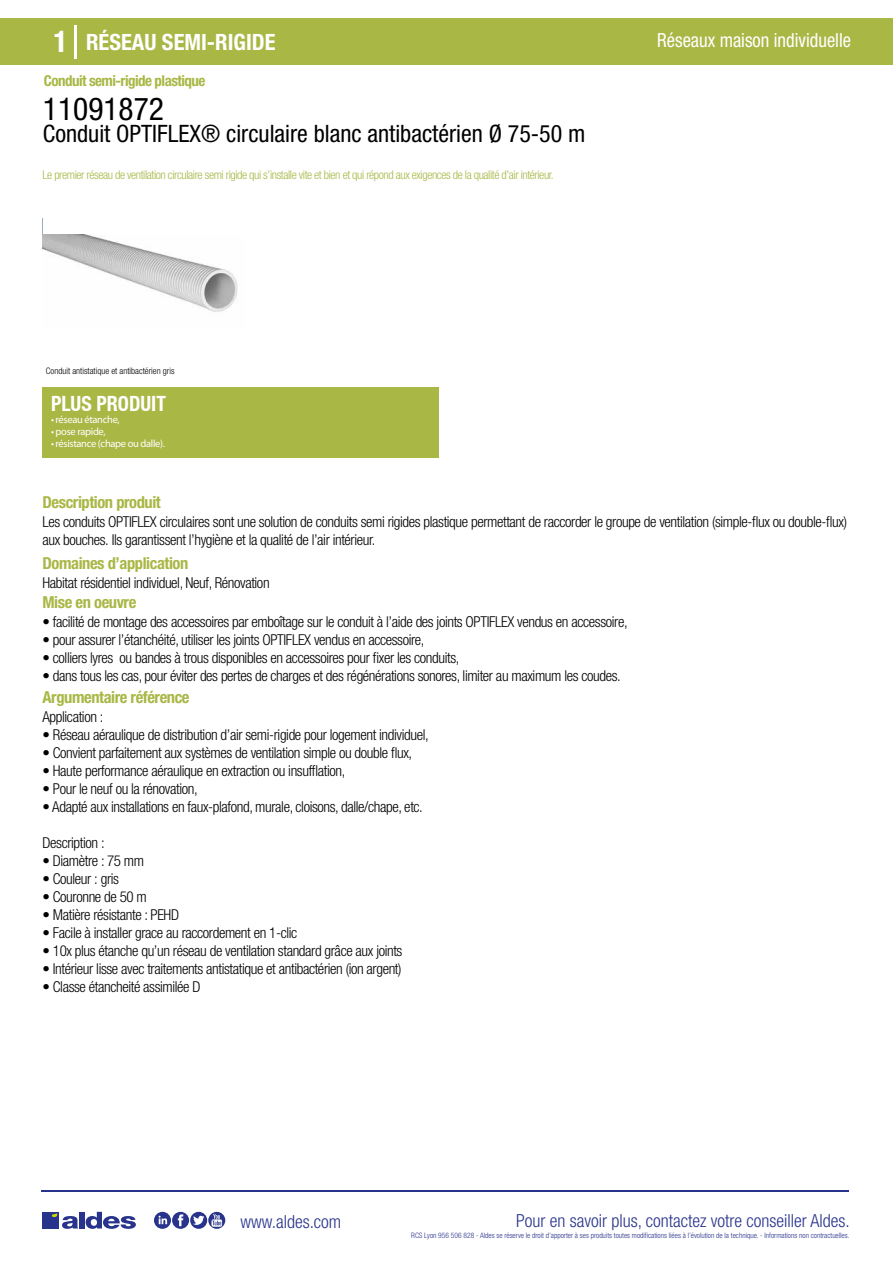
<style>
.page{position:relative;width:893px;height:1263px;background:#fff}
.page>*{position:absolute;margin:0;border:0;box-sizing:border-box;transform-origin:0 0}
.t1{font:condensed 31.5px "Helvetica Neue LT Std";color:#000}
.t2{font:condensed 24px "Helvetica Neue LT Std";color:#000}
.t3{font:700 condensed 22.5px "Helvetica Neue LT Std";color:#fff}
.t4{font:700 condensed 21px "Helvetica Neue";color:#fff;scale:.95 1}
.t5{font:condensed 19.5px "Helvetica Neue LT Std";color:#fff;scale:.95 1}
.t6{font:300 condensed 18px "Helvetica Neue";color:#28348b}
.t7{font:700 condensed 16.5px "Helvetica Neue LT Std";letter-spacing:-.025em;color:#a9b745}
.t8{font:300 condensed 15px/18px "Helvetica Neue LT Std";letter-spacing:-.025em;color:#000}
.t9{font:700 condensed 15px "Helvetica Neue LT Std";letter-spacing:-.035em;color:#a9b745}
.t10{font:300 condensed 12px "Helvetica Neue LT Std";letter-spacing:-.035em;color:#a9b745}
.t11{font:10.5px "Myriad Pro";letter-spacing:-.03em;color:#fff}
.t12{font:300 condensed 9px "Helvetica Neue";color:#000}
.t13{font:300 condensed 7.5px "Helvetica Neue";color:#28348b}
.s1{font-size:30px}
</style>
<div class="page">
<div style="left:0;top:18px;width:893px;height:46px;background:#a9b745"></div>
<div style="left:43px;top:387px;width:396px;height:70px;background:#a9b745"></div>
<hr style="left:74px;top:25px;width:2px;height:33px;background:#fff">
<img style="left:43px;top:234px;width:195px;height:78px">
<hr style="left:41px;top:1190px;width:808px;height:1px;background:#28348b">
<svg style="left:154px;top:1212px;width:71px;height:17px"></svg>
<div style="left:42px;top:1212px;width:17px;height:16px;background:#28348b"></div>
<div style="left:79px;top:1212px;width:5px;height:16px;background:#28348b"></div>
<svg style="left:86px;top:1212px;width:50px;height:17px"></svg>
<svg style="left:52px;top:1213px;width:26px;height:16px"></svg>
<h3 class="t3" style="left:54px;top:28px;width:224px"><span class="s1">1</span> RÉSEAU SEMI-RIGIDE</h3>
<h3 class="t5" style="left:657px;top:29px;width:205px">Réseaux maison individuelle</h3>
<p class="t9" style="left:44px;top:71px;width:163px">Conduit semi-rigide plastique</p>
<h1 class="t1" style="left:43px;top:91px;width:122px">11091872</h1>
<h2 class="t2" style="left:43px;top:120px;width:544px">Conduit OPTIFLEX® circulaire blanc antibactérien Ø 75-50 m</h2>
<p class="t10" style="left:43px;top:167px;width:513px">Le premier réseau de ventilation circulaire semi rigide qui s’installe vite et bien et qui répond aux exigences de la qualité d’air intérieur.</p>
<p class="t12" style="left:46px;top:365px;width:130px">Conduit antistatique et antibactérien gris</p>
<p class="t12" style="left:70px;top:365px;width:73px">s Optiflex® circula res</p>
<h3 class="t4" style="left:51px;top:391px;width:122px">PLUS PRODUIT</h3>
<p class="t11" style="left:51px;top:413px;width:70px">• réseau étanche,</p>
<p class="t11" style="left:51px;top:425px;width:56px">• pose rapide,</p>
<p class="t11" style="left:51px;top:437px;width:116px">• résistance (chape ou dalle).</p>
<p class="t7" style="left:43px;top:492px;width:120px">Description produit</p>
<p class="t8" style="left:43px;top:513px;width:806px">Les conduits OPTIFLEX circulaires sont une solution de conduits semi rigides plastique permettant de raccorder le groupe de ventilation (simple-flux ou double-flux) aux bouches. Ils garantissent l’hygiène et la qualité de l’air intérieur.</p>
<p class="t8" style="left:43px;top:573px;width:229px">Habitat résidentiel individuel, Neuf, Rénovation</p>
<p class="t8" style="left:43px;top:613px;width:587px">• facilité de montage des accessoires par emboîtage sur le conduit à l’aide des joints OPTIFLEX vendus en accessoire,</p>
<p class="t8" style="left:43px;top:631px;width:384px">• pour assurer l’étanchéité, utiliser les joints OPTIFLEX vendus en accessoire,</p>
<p class="t8" style="left:43px;top:649px;width:418px">• colliers lyres ou bandes à trous disponibles en accessoires pour fixer les conduits,</p>
<p class="t8" style="left:43px;top:667px;width:580px">• dans tous les cas, pour éviter des pertes de charges et des régénérations sonores, limiter au maximum les coudes.</p>
<p class="t7" style="left:43px;top:553px;width:147px">Domaines d’application</p>
<p class="t7" style="left:43px;top:592px;width:95px">Mise en oeuvre</p>
<p class="t7" style="left:43px;top:687px;width:149px">Argumentaire référence</p>
<p class="t8" style="left:43px;top:708px;width:62px">Application :</p>
<p class="t8" style="left:43px;top:726px;width:388px">• Réseau aéraulique de distribution d’air semi-rigide pour logement individuel,</p>
<p class="t8" style="left:43px;top:744px;width:371px">• Convient parfaitement aux systèmes de ventilation simple ou double flux,</p>
<p class="t8" style="left:43px;top:762px;width:304px">• Haute performance aéraulique en extraction ou insufflation,</p>
<p class="t8" style="left:43px;top:780px;width:157px">• Pour le neuf ou la rénovation,</p>
<p class="t8" style="left:43px;top:798px;width:382px">• Adapté aux installations en faux-plafond, murale, cloisons, dalle/chape, etc.</p>
<p class="t8" style="left:43px;top:834px;width:64px">Description :</p>
<p class="t8" style="left:43px;top:852px;width:103px">• Diamètre : 75 mm</p>
<p class="t8" style="left:43px;top:870px;width:78px">• Couleur : gris</p>
<p class="t8" style="left:43px;top:888px;width:106px">• Couronne de 50 m</p>
<p class="t8" style="left:43px;top:906px;width:138px">• Matière résistante : PEHD</p>
<p class="t8" style="left:43px;top:924px;width:256px">• Facile à installer grace au raccordement en 1-clic</p>
<p class="t8" style="left:43px;top:942px;width:361px">• 10x plus étanche qu’un réseau de ventilation standard grâce aux joints</p>
<p class="t8" style="left:43px;top:960px;width:360px">• Intérieur lisse avec traitements antistatique et antibactérien (ion argent)</p>
<p class="t8" style="left:43px;top:978px;width:160px">• Classe étancheité assimilée D</p>
<p class="t6" style="left:240px;top:1211px;width:102px">www.aldes.com</p>
<p class="t6" style="left:516px;top:1211px;width:335px">Pour en savoir plus, contactez votre conseiller Aldes.</p>
<p class="t13" style="left:411px;top:1230px;width:440px">RCS Lyon 956 506 828 - Aldes se réserve le droit d’apporter à ses produits toutes modifications liées à l’évolution de la technique. - Informations non contractuelles.</p>
</div>
